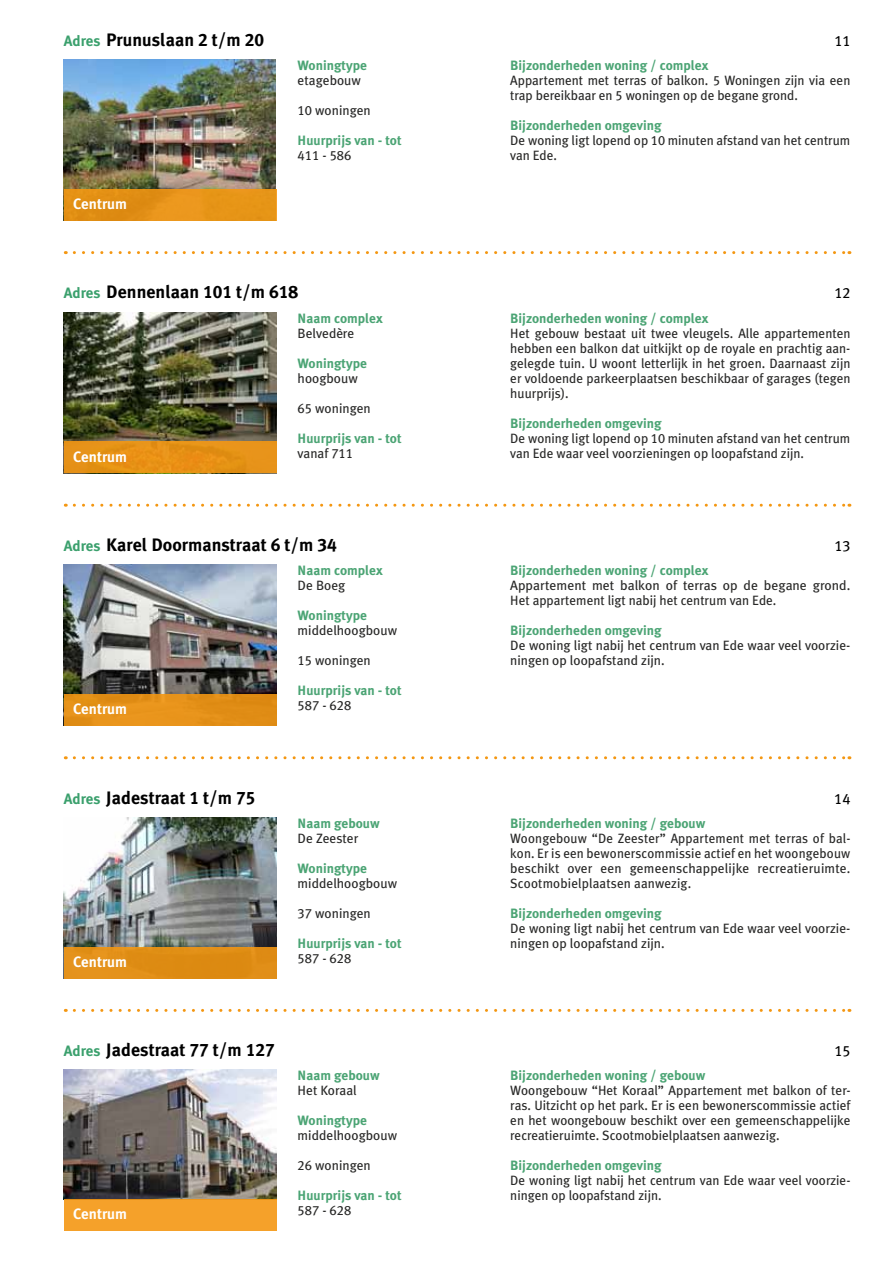
<style>
.page{position:relative;width:893px;height:1263px;background:#fff}
.page>*{position:absolute;margin:0;border:0;box-sizing:border-box;transform-origin:0 0}
.t1{font:700 18px "Meta Plus Lining";color:#000}
.t2{font:700 15px "Meta Plus Lining";color:#fff}
.t3{font:15px "Meta Plus Lining";color:#000}
.t4{font:13.5px/15px "Meta Plus Lining";color:#282827}
.t5{font:700 13.5px "Meta Plus Lining";color:#4ba474}
.s1{font-size:15px;color:#3ba06d}
</style>
<div class="page">
<svg style="left:74px;top:251px;width:776px;height:3px"></svg>
<svg style="left:74px;top:504px;width:776px;height:3px"></svg>
<svg style="left:74px;top:756px;width:776px;height:3px"></svg>
<svg style="left:74px;top:1009px;width:776px;height:3px"></svg>
<img style="left:64px;top:60px;width:212px;height:129px">
<div style="left:64px;top:189px;width:212px;height:32px;background:#e69416"></div>
<img style="left:64px;top:312px;width:212px;height:129px">
<div style="left:64px;top:441px;width:212px;height:32px;background:#e79216"></div>
<img style="left:64px;top:565px;width:212px;height:129px">
<div style="left:64px;top:694px;width:212px;height:32px;background:#e49118"></div>
<img style="left:64px;top:817px;width:212px;height:129px">
<div style="left:64px;top:946px;width:212px;height:32px;background:#df8d14"></div>
<img style="left:64px;top:1070px;width:212px;height:129px">
<div style="left:64px;top:1199px;width:212px;height:32px;background:#f5a12a"></div>
<h1 class="t1" style="left:64px;top:29px;width:202px"><span class="s1">Adres</span> Prunuslaan 2 t/m 20</h1>
<p class="t2" style="left:73px;top:195px;width:56px">Centrum</p>
<p class="t5" style="left:298px;top:58px;width:71px">Woningtype</p>
<p class="t4" style="left:298px;top:73px;width:65px">etagebouw</p>
<p class="t4" style="left:298px;top:103px;width:75px">10 woningen</p>
<p class="t5" style="left:298px;top:133px;width:105px">Huurprijs van - tot</p>
<p class="t4" style="left:298px;top:148px;width:55px">411 - 586</p>
<h1 class="t1" style="left:64px;top:282px;width:236px"><span class="s1">Adres</span> Dennenlaan 101 t/m 618</h1>
<p class="t2" style="left:73px;top:448px;width:56px">Centrum</p>
<p class="t5" style="left:298px;top:310px;width:87px">Naam complex</p>
<p class="t4" style="left:298px;top:325px;width:58px">Belvedère</p>
<p class="t5" style="left:298px;top:355px;width:71px">Woningtype</p>
<p class="t4" style="left:298px;top:370px;width:62px">hoogbouw</p>
<p class="t4" style="left:298px;top:400px;width:75px">65 woningen</p>
<p class="t5" style="left:298px;top:430px;width:105px">Huurprijs van - tot</p>
<p class="t4" style="left:298px;top:445px;width:57px">vanaf 711</p>
<h1 class="t1" style="left:64px;top:534px;width:274px"><span class="s1">Adres</span> Karel Doormanstraat 6 t/m 34</h1>
<p class="t2" style="left:73px;top:700px;width:56px">Centrum</p>
<h1 class="t1" style="left:64px;top:787px;width:193px"><span class="s1">Adres</span> Jadestraat 1 t/m 75</h1>
<p class="t2" style="left:73px;top:953px;width:56px">Centrum</p>
<p class="t5" style="left:298px;top:563px;width:87px">Naam complex</p>
<p class="t4" style="left:298px;top:578px;width:49px">De Boeg</p>
<p class="t5" style="left:298px;top:608px;width:71px">Woningtype</p>
<p class="t4" style="left:298px;top:623px;width:101px">middelhoogbouw</p>
<p class="t4" style="left:298px;top:653px;width:75px">15 woningen</p>
<p class="t5" style="left:298px;top:683px;width:105px">Huurprijs van - tot</p>
<p class="t4" style="left:298px;top:698px;width:55px">587 - 628</p>
<p class="t5" style="left:298px;top:815px;width:84px">Naam gebouw</p>
<p class="t4" style="left:298px;top:830px;width:62px">De Zeester</p>
<p class="t5" style="left:298px;top:860px;width:71px">Woningtype</p>
<p class="t4" style="left:298px;top:875px;width:101px">middelhoogbouw</p>
<p class="t4" style="left:298px;top:905px;width:75px">37 woningen</p>
<p class="t5" style="left:298px;top:935px;width:105px">Huurprijs van - tot</p>
<p class="t4" style="left:298px;top:950px;width:55px">587 - 628</p>
<h1 class="t1" style="left:64px;top:1039px;width:212px"><span class="s1">Adres</span> Jadestraat 77 t/m 127</h1>
<p class="t2" style="left:73px;top:1205px;width:56px">Centrum</p>
<p class="t5" style="left:298px;top:1068px;width:84px">Naam gebouw</p>
<p class="t4" style="left:298px;top:1083px;width:61px">Het Koraal</p>
<p class="t5" style="left:298px;top:1113px;width:71px">Woningtype</p>
<p class="t4" style="left:298px;top:1128px;width:101px">middelhoogbouw</p>
<p class="t4" style="left:298px;top:1158px;width:75px">26 woningen</p>
<p class="t5" style="left:298px;top:1188px;width:105px">Huurprijs van - tot</p>
<p class="t4" style="left:298px;top:1203px;width:55px">587 - 628</p>
<p class="t3" style="left:834px;top:32px;width:18px">11</p>
<p class="t5" style="left:510px;top:58px;width:200px">Bijzonderheden woning / complex</p>
<p class="t4" style="left:510px;top:73px;width:342px">Appartement met terras of balkon. 5 Woningen zijn via een trap bereikbaar en 5 woningen op de begane grond.</p>
<p class="t5" style="left:510px;top:118px;width:153px">Bijzonderheden omgeving</p>
<p class="t4" style="left:510px;top:133px;width:342px">De woning ligt lopend op 10 minuten afstand van het centrum van Ede.</p>
<p class="t3" style="left:834px;top:285px;width:18px">12</p>
<p class="t5" style="left:510px;top:310px;width:200px">Bijzonderheden woning / complex</p>
<p class="t4" style="left:510px;top:325px;width:342px;text-align:justify">Het gebouw bestaat uit twee vleugels. Alle appartementen hebben een balkon dat uitkijkt op de royale en prachtig aan&shy;gelegde tuin. U woont letterlijk in het groen. Daarnaast zijn er voldoende parkeerplaatsen beschikbaar of garages (tegen huurprijs).</p>
<p class="t5" style="left:510px;top:415px;width:153px">Bijzonderheden omgeving</p>
<p class="t4" style="left:510px;top:430px;width:342px">De woning ligt lopend op 10 minuten afstand van het centrum van Ede waar veel voorzieningen op loopafstand zijn.</p>
<p class="t3" style="left:834px;top:537px;width:18px">13</p>
<p class="t5" style="left:510px;top:563px;width:200px">Bijzonderheden woning / complex</p>
<p class="t4" style="left:510px;top:578px;width:342px">Appartement met balkon of terras op de begane grond.<br>Het appartement ligt nabij het centrum van Ede.</p>
<p class="t5" style="left:510px;top:623px;width:153px">Bijzonderheden omgeving</p>
<p class="t4" style="left:510px;top:638px;width:342px">De woning ligt nabij het centrum van Ede waar veel voorzie&shy;ningen op loopafstand zijn.</p>
<p class="t3" style="left:834px;top:790px;width:18px">14</p>
<p class="t5" style="left:510px;top:815px;width:197px">Bijzonderheden woning / gebouw</p>
<p class="t4" style="left:510px;top:830px;width:342px;text-align:justify">Woongebouw “De Zeester” Appartement met terras of bal&shy;kon. Er is een bewonerscommissie actief en het woongebouw beschikt over een gemeenschappelijke recreatieruimte.<br>Scootmobielplaatsen aanwezig.</p>
<p class="t5" style="left:510px;top:905px;width:153px">Bijzonderheden omgeving</p>
<p class="t4" style="left:510px;top:920px;width:342px">De woning ligt nabij het centrum van Ede waar veel voorzie&shy;ningen op loopafstand zijn.</p>
<p class="t3" style="left:834px;top:1042px;width:18px">15</p>
<p class="t5" style="left:510px;top:1068px;width:197px">Bijzonderheden woning / gebouw</p>
<p class="t4" style="left:510px;top:1083px;width:342px;text-align:justify">Woongebouw “Het Koraal” Appartement met balkon of ter&shy;ras. Uitzicht op het park. Er is een bewonerscommissie actief en het woongebouw beschikt over een gemeenschappelijke recreatieruimte. Scootmobielplaatsen aanwezig.</p>
<p class="t5" style="left:510px;top:1158px;width:153px">Bijzonderheden omgeving</p>
<p class="t4" style="left:510px;top:1173px;width:342px">De woning ligt nabij het centrum van Ede waar veel voorzie&shy;ningen op loopafstand zijn.</p>
</div>
